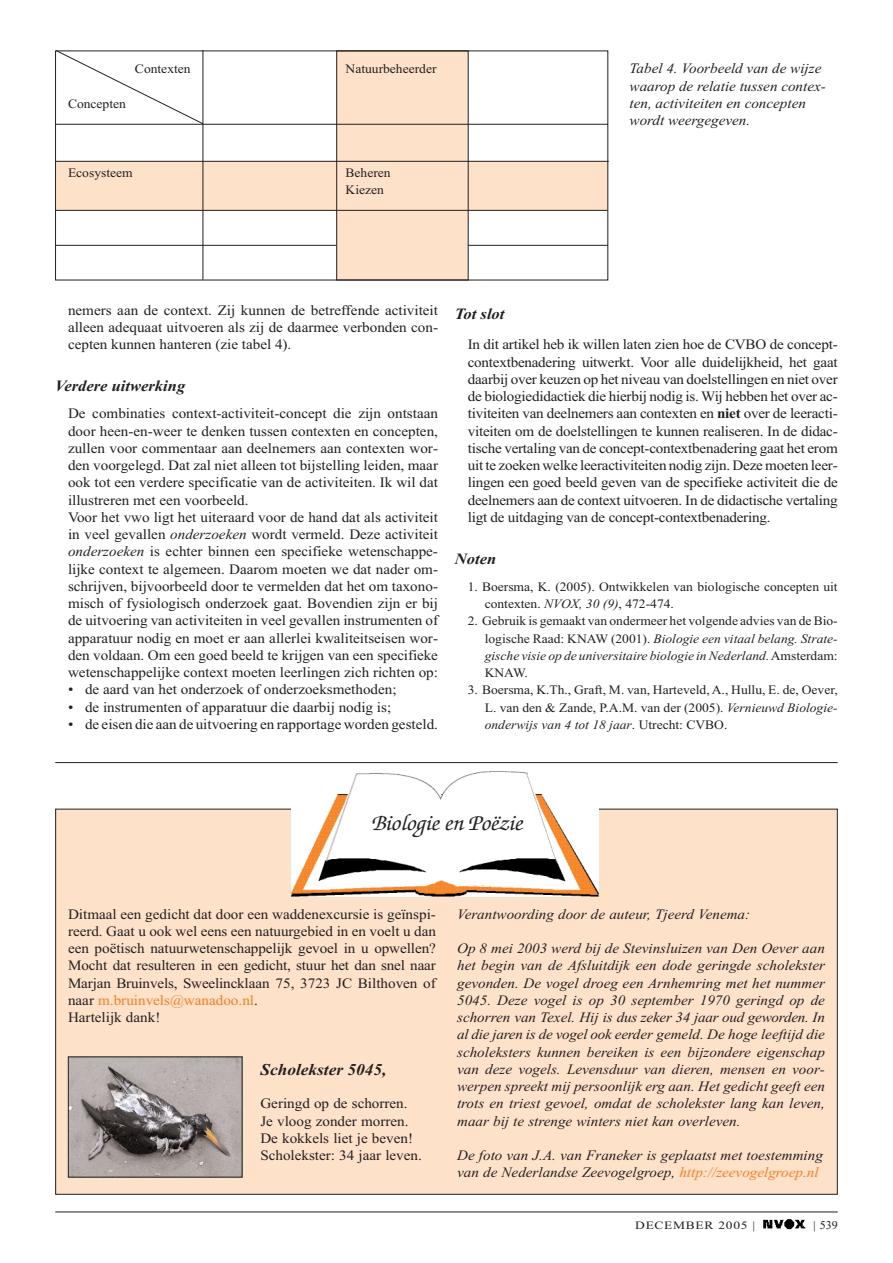
<style>
.page{position:relative;width:893px;height:1263px;background:#fff}
.page>*{position:absolute;margin:0;border:0;box-sizing:border-box;transform-origin:0 0}
.t1{font:italic 500 22.5px "Zapf Chancery";color:#231f20;scale:1.05 1}
.t2{font:italic 700 16.5px "Times New Roman";color:#231f20;scale:1.05 1}
.t3{font:italic 700 15.75px "Times New Roman";color:#231f20;scale:1.05 1}
.t4{font:14.4px/17.2px "Times New Roman";color:#231f20;scale:1.05 1}
.t5{font:italic 14.4px/17.2px "Times New Roman";color:#231f20;scale:1.05 1}
.t6{font:12.9px/17.2px "Times New Roman";color:#231f20;scale:1.05 1}
.t7{font:12px "Times New Roman";color:#231f20}
.t8{font:11.25px "Times New Roman";letter-spacing:.05em;color:#231f20;scale:1.2 1}
.s1{font-style:italic}
.s2{font-weight:700}
.s3{color:#f57f25}
.s4{font-size:11.25px}
</style>
<div class="page">
<hr style="left:55px;top:1211px;width:783px;height:1px;background:#231f20">
<img style="left:763px;top:1219px;width:43px;height:11px">
<hr style="left:55px;top:161px;width:554px;height:1px;background:#231f20">
<svg style="left:55px;top:50px;width:553px;height:231px"></svg>
<svg style="left:55px;top:50px;width:149px;height:74px"></svg>
<div style="left:56px;top:809px;width:781px;height:385px;background:#fee1c9"></div>
<img style="left:291px;top:771px;width:308px;height:125px">
<hr style="left:55px;top:762px;width:783px;height:1px;background:#231f20">
<img style="left:70px;top:1059px;width:170px;height:116px">
<p class="t6" style="left:135px;top:62px;width:55px">Contexten</p>
<p class="t6" style="left:346px;top:62px;width:88px">Natuurbeheerder</p>
<p class="t6" style="left:68px;top:96px;width:57px">Concepten</p>
<p class="t6" style="left:68px;top:165px;width:63px">Ecosysteem</p>
<p class="t6" style="left:346px;top:165px;width:44px">Beheren<br>Kiezen</p>
<p class="t5" style="left:630px;top:61px;width:188px">Tabel 4. Voorbeeld van de wijze waarop de relatie tussen contex&shy;ten, activiteiten en concepten wordt weergegeven.</p>
<p class="t4" style="left:68px;top:303px;width:354px;text-align:justify">nemers aan de context. Zij kunnen de betreffende activiteit alleen adequaat uitvoeren als zij de daarmee verbonden con&shy;cepten kunnen hanteren (zie tabel 4).</p>
<p class="t3" style="left:55px;top:381px;width:125px">Verdere uitwerking</p>
<p class="t4" style="left:68px;top:406px;width:354px">De combinaties context-activiteit-concept die zijn ontstaan door heen-en-weer te denken tussen contexten en concepten, zullen voor commentaar aan deelnemers aan contexten wor&shy;den voorgelegd. Dat zal niet alleen tot bijstelling leiden, maar ook tot een verdere specificatie van de activiteiten. Ik wil dat illustreren met een voorbeeld.<br>Voor het vwo ligt het uiteraard voor de hand dat als activiteit in veel gevallen <span class="s1">onderzoeken</span> wordt vermeld. Deze activiteit <span class="s1">onderzoeken</span> is echter binnen een specifieke wetenschappe - lijke context te algemeen. Daarom moeten we dat nader om&shy;schrijven, bijvoorbeeld door te vermelden dat het om taxono&shy;misch of fysiologisch onderzoek gaat. Bovendien zijn er bij de uitvoering van activiteiten in veel gevallen instrumenten of apparatuur nodig en moet er aan allerlei kwaliteitseisen wor&shy;den voldaan. Om een goed beeld te krijgen van een specifieke wetenschappelijke context moeten leerlingen zich richten op:</p>
<p class="t4" style="left:68px;top:682px;width:314px">• de aard van het onderzoek of onderzoeksmethoden;</p>
<p class="t4" style="left:68px;top:699px;width:309px">• de instrumenten of apparatuur die daarbij nodig is;</p>
<p class="t4" style="left:68px;top:717px;width:354px">• de eisen die aan de uitvoering en rapportage worden gesteld.</p>
<p class="t3" style="left:455px;top:309px;width:49px">Tot slot</p>
<p class="t4" style="left:468px;top:337px;width:354px;text-align:justify">In dit artikel heb ik willen laten zien hoe de CVBO de concept&shy;contextbenadering uitwerkt. Voor alle duidelijkheid, het gaat daarbij over keuzen op het niveau van doelstellingen en niet over de biologiedidactiek die hierbij nodig is. Wij hebben het over ac&shy;tiviteiten van deelnemers aan contexten en <span class="s2">niet</span> over de leeracti&shy;viteiten om de doelstellingen te kunnen realiseren. In de didac&shy;tische vertaling van de concept-contextbenadering gaat het erom uit te zoeken welke leeractiviteiten nodig zijn. Deze moeten leer&shy;lingen een goed beeld geven van de spe cifieke activiteit die de deelnemers aan de context uitvoeren. In de didactische vertaling ligt de uitdaging van de concept-context benadering.</p>
<p class="t3" style="left:455px;top:553px;width:41px">Noten</p>
<p class="t6" style="left:485px;top:579px;width:338px;text-indent:-17px">1. Boersma, K. (2005). Ontwikkelen van biologische concepten uit contexten. <span class="s1">NVOX, 30 (9)</span>, 472-474.</p>
<p class="t6" style="left:485px;top:614px;width:338px;text-align:justify;text-indent:-17px">2. Gebruik is gemaakt van ondermeer het volgende advies van de Bio&shy;logische Raad: KNAW (2001). <span class="s1">Biologie een vitaal belang. Strate&shy;gische visie op de universitaire biologie in Nederland.</span>Amsterdam:<br>KNAW.</p>
<p class="t6" style="left:485px;top:683px;width:338px;text-align:justify;text-indent:-17px">3. Boersma, K.Th., Graft, M. van, Harteveld, A., Hullu, E. de, Oever, L. van den &amp; Zande, P.A.M. van der (2005). <span class="s1">Vernieuwd Biologie&shy;onderwijs van 4 tot 18 jaar</span>. Utrecht: CVBO.</p>
<h1 class="t1" style="left:371px;top:814px;width:145px">Biologie en Poëzie</h1>
<p class="t4" style="left:68px;top:906px;width:352px">Ditmaal een gedicht dat door een waddenexcursie is geïnspi&shy;reerd. Gaat u ook wel eens een natuurgebied in en voelt u dan een poëtisch natuurwetenschappelijk gevoel in u opwellen?<br>Mocht dat resulteren in een gedicht, stuur het dan snel naar Marjan Bruinvels, Sweelinck laan 75, 3723 JC Bilthoven of naar <span class="s3">m.bruinvels@wanadoo.nl</span>.<br>Hartelijk dank!</p>
<p class="t2" style="left:260px;top:1064px;width:122px">Scholekster 5045,</p>
<p class="t4" style="left:260px;top:1096px;width:155px">Geringd op de schorren.<br>Je vloog zonder morren.<br>De kokkels liet je beven!<br>Scholekster: 34 jaar leven.</p>
<p class="t5" style="left:457px;top:906px;width:281px">Verantwoording door de auteur, Tjeerd Venema:</p>
<p class="t5" style="left:457px;top:941px;width:352px;text-align:justify">Op 8 mei 2003 werd bij de Stevinsluizen van Den Oever aan het begin van de Afsluitdijk een dode geringde scholekster gevonden. De vogel droeg een Arnhemring met het nummer 5045. Deze vogel is op 30 september 1970 geringd op de schorren van Texel. Hij is dus zeker 34 jaar oud geworden. In al die jaren is de vogel ook eerder gemeld. De hoge leeftijd die scholeksters kunnen bereiken is een bijzondere eigenschap van deze vogels. Levensduur van dieren, mensen en voor&shy;werpen spreekt mij persoonlijk erg aan. Het gedicht geeft een trots en triest gevoel, omdat de scholekster lang kan leven, maar bij te strenge winters niet kan overleven.</p>
<p class="t5" style="left:457px;top:1148px;width:350px">De foto van J.A. van Franeker is geplaatst met toestemming van de Nederlandse Zeevogelgroep, <span class="s3">http://zeevogelgroep.nl</span></p>
<p class="t8" style="left:635px;top:1221px;width:102px">DECEMBER 2005 |</p>
<p class="t7" style="left:813px;top:1221px;width:26px"><span class="s4">|</span> 539</p>
</div>
